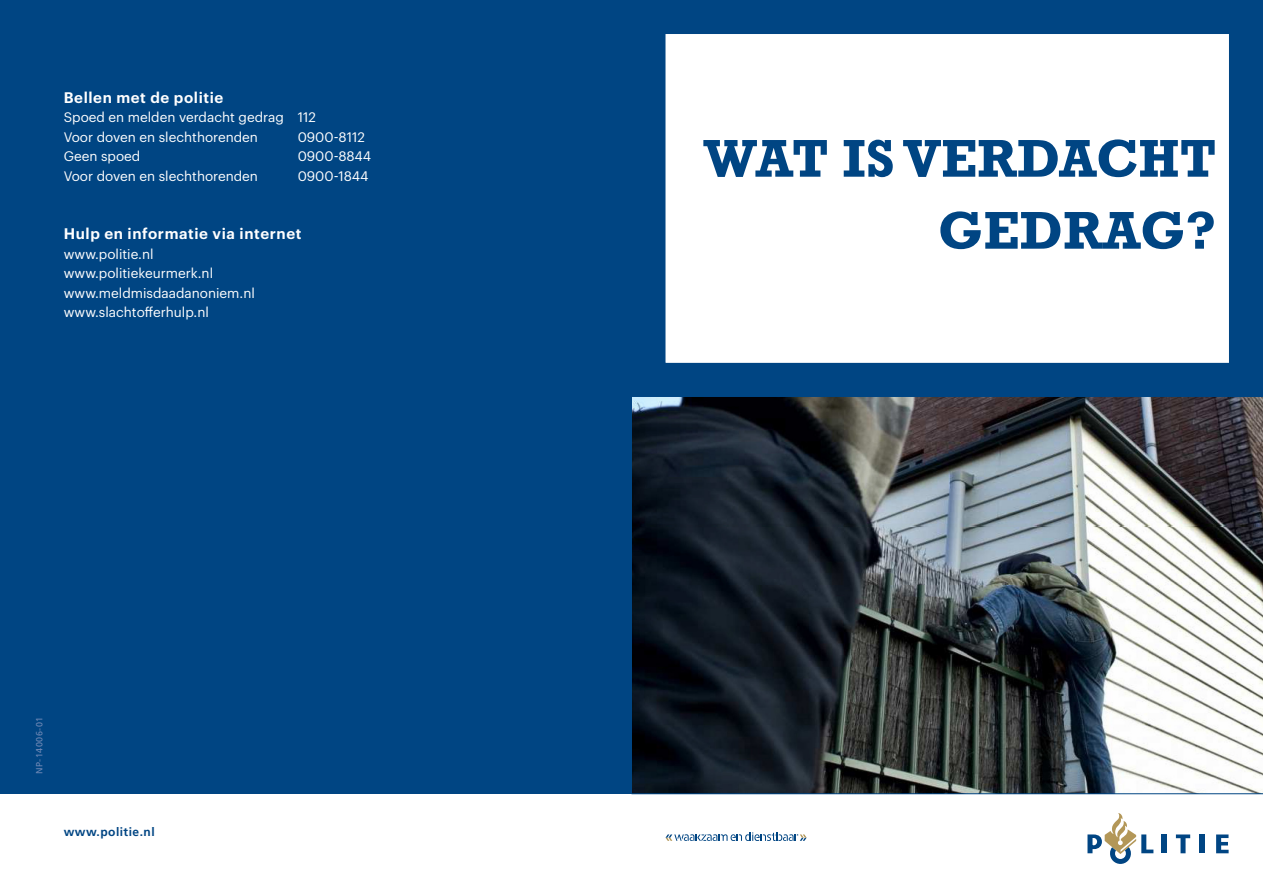
<style>
.page{position:relative;width:1263px;height:893px;background:#fff}
.page>*{position:absolute;margin:0;border:0;box-sizing:border-box;transform-origin:0 0}
.t1{font:700 54px/72px "Rockwell";letter-spacing:.005em;color:#004583;text-align:right}
.t2{font:600 15px "Graphik";letter-spacing:.04em;color:#fff}
.t3{font:13.5px/19.5px "Graphik";color:#fff}
.t4{font:700 12px "Frutiger";letter-spacing:.04em;color:#004583}
.t5{font:9px "Frutiger LT Std";letter-spacing:.05em;color:#6f88b5}
</style>
<div class="page">
<img style="left:631px;top:397px;width:632px;height:396px">
<hr style="left:631px;top:793px;width:632px;height:1px;background:#004583">
<div style="left:0;top:0;width:631px;height:794px;background:#004583"></div>
<svg style="left:665px;top:832px;width:142px;height:9px"></svg>
<svg style="left:1216px;top:834px;width:12px;height:19px"></svg>
<div style="left:1199px;top:834px;width:5px;height:19px;background:#004583"></div>
<svg style="left:1176px;top:834px;width:14px;height:19px"></svg>
<div style="left:1162px;top:834px;width:5px;height:19px;background:#004583"></div>
<svg style="left:1087px;top:813px;width:66px;height:51px"></svg>
<div style="left:631px;top:0;width:632px;height:397px;border:34px solid #004583"></div>
<p class="t2" style="left:64px;top:86px;width:161px">Bellen met de politie</p>
<p class="t3" style="left:64px;top:107px;width:254px">Spoed en melden verdacht gedrag 112<br>Voor doven en slechthorenden</p>
<p class="t3" style="left:298px;top:126px;width:69px">0900-8112</p>
<p class="t3" style="left:64px;top:145px;width:78px">Geen spoed</p>
<p class="t3" style="left:298px;top:145px;width:75px">0900-8844</p>
<p class="t3" style="left:64px;top:165px;width:196px">Voor doven en slechthorenden</p>
<p class="t3" style="left:298px;top:165px;width:72px">0900-1844</p>
<p class="t2" style="left:64px;top:222px;width:239px">Hulp en informatie via internet</p>
<p class="t3" style="left:64px;top:243px;width:193px">www.politie.nl www.politiekeurmerk.nl www.meldmisdaadanoniem.nl www.slachtofferhulp.nl</p>
<p class="t5" style="left:34px;top:774px;width:59px;rotate:-90deg">NP-14006-01</p>
<p class="t4" style="left:64px;top:825px;width:92px">www.politie.nl</p>
<h1 class="t1" style="left:703px;top:123px;width:514px">WAT IS VERDACHT<br>GEDRAG?</h1>
</div>
